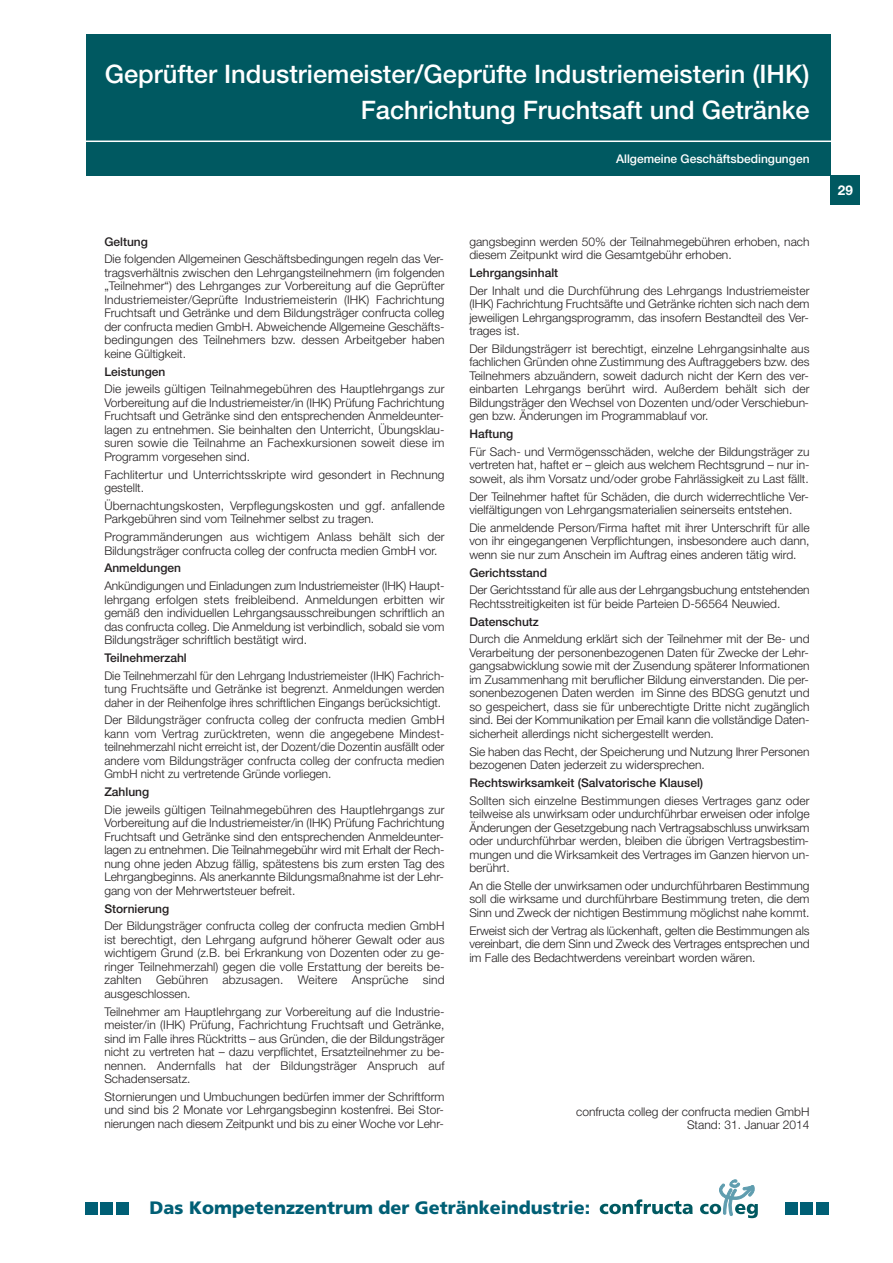
<style>
.page{position:relative;width:893px;height:1263px;background:#fff}
.page>*{position:absolute;margin:0;border:0;box-sizing:border-box;transform-origin:0 0}
.t1{font:500 25.5px/35.7px "Helvetica Neue";color:#fff;text-align:right}
.t2{font:900 18px "Frutiger";color:#005f75}
.t3{font:700 13.5px "Helvetica Neue";color:#fff}
.t4{font:300 12px/13.5px "Helvetica Neue";color:#231f20;text-align:justify}
.t5{font:500 12px "Helvetica Neue";color:#231f20}
.t6{font:500 12px "Helvetica Neue";color:#fff}
</style>
<div class="page">
<div style="left:87px;top:34px;width:744px;height:141px;background:#005961"></div>
<div style="left:830px;top:175px;width:30px;height:30px;background:#005961"></div>
<hr style="left:0;top:141px;width:869px;height:1px;background:#fff">
<div style="left:85px;top:1202px;width:13px;height:13px;background:#005f75"></div>
<svg style="left:600px;top:1199px;width:93px;height:15px"></svg>
<svg style="left:700px;top:1179px;width:58px;height:39px"></svg>
<div style="left:100px;top:1202px;width:13px;height:13px;background:#005f75"></div>
<div style="left:116px;top:1202px;width:13px;height:13px;background:#005f75"></div>
<div style="left:785px;top:1202px;width:13px;height:13px;background:#005f75"></div>
<div style="left:800px;top:1202px;width:13px;height:13px;background:#005f75"></div>
<div style="left:816px;top:1202px;width:13px;height:13px;background:#005f75"></div>
<h1 class="t1" style="left:105px;top:58px;width:706px">Geprüfter Industriemeister/Geprüfte Industriemeisterin (IHK)<br>Fachrichtung Fruchtsaft und Getränke</h1>
<p class="t6" style="left:616px;top:154px;width:195px">Allgemeine Geschäftsbedingungen</p>
<p class="t5" style="left:104px;top:237px;width:45px">Geltung</p>
<p class="t4" style="left:104px;top:253px;width:342px">Die folgenden Allgemeinen Geschäftsbedingungen regeln das Ver&shy;tragsverhältnis zwischen den Lehrgangsteilnehmern (im folgenden „Teilnehmer“) des Lehrganges zur Vorbereitung auf die Geprüfter Industriemeister/Geprüfte Industriemeisterin (IHK) Fachrichtung Fruchtsaft und Getränke und dem Bildungsträger confructa colleg der confructa medien GmbH. Abweichende Allgemeine Geschäfts&shy;bedingungen des Teilnehmers bzw. dessen Arbeitgeber haben keine Gültigkeit.</p>
<p class="t5" style="left:104px;top:367px;width:63px">Leistungen</p>
<p class="t4" style="left:104px;top:383px;width:342px">Die jeweils gültigen Teilnahmegebühren des Hauptlehrgangs zur Vorbereitung auf die Industriemeister/in (IHK) Prüfung Fachrichtung Fruchtsaft und Getränke sind den entsprechenden Anmeldeunter&shy;lagen zu entnehmen. Sie beinhalten den Unterricht, Übungsklau&shy;suren sowie die Teilnahme an Fachexkursionen soweit diese im Programm vorgesehen sind.</p>
<p class="t4" style="left:104px;top:469px;width:342px">Fachlitertur und Unterrichtsskripte wird gesondert in Rechnung gestellt.</p>
<p class="t4" style="left:104px;top:500px;width:342px">Übernachtungskosten, Verpflegungskosten und ggf. anfallende<br>Parkgebühren sind vom Teilnehmer selbst zu tragen.</p>
<p class="t4" style="left:104px;top:531px;width:342px">Programmänderungen aus wichtigem Anlass behält sich der<br>Bildungsträger confructa colleg der confructa medien GmbH vor.</p>
<p class="t5" style="left:104px;top:564px;width:78px">Anmeldungen</p>
<p class="t4" style="left:104px;top:580px;width:342px">Ankündigungen und Einladungen zum Industriemeister (IHK) Haupt&shy;lehrgang erfolgen stets freibleibend. Anmeldungen erbitten wir gemäß den individuellen Lehrgangsausschreibungen schriftlich an das confructa colleg. Die Anmeldung ist verbindlich, sobald sie vom Bildungsträger schriftlich bestätigt wird.</p>
<p class="t5" style="left:104px;top:653px;width:84px">Teilnehmerzahl</p>
<p class="t4" style="left:104px;top:670px;width:342px">Die Teilnehmerzahl für den Lehrgang Industriemeister (IHK) Fachrich&shy;tung Fruchtsäfte und Getränke ist begrenzt. Anmeldungen werden daher in der Reihenfolge ihres schriftlichen Eingangs berücksichtigt.</p>
<p class="t4" style="left:104px;top:715px;width:342px">Der Bildungsträger confructa colleg der confructa medien GmbH kann vom Vertrag zurücktreten, wenn die angegebene Mindest&shy;teilnehmerzahl nicht erreicht ist, der Dozent/die Dozentin ausfällt oder andere vom Bildungsträger confructa colleg der confructa medien GmbH nicht zu vertretende Gründe vorliegen.</p>
<p class="t5" style="left:104px;top:788px;width:46px">Zahlung</p>
<p class="t4" style="left:104px;top:804px;width:342px">Die jeweils gültigen Teilnahmegebühren des Hauptlehrgangs zur Vorbereitung auf die Industriemeister/in (IHK) Prüfung Fachrichtung Fruchtsaft und Getränke sind den entsprechenden Anmeldeunter&shy;lagen zu entnehmen. Die Teilnahmegebühr wird mit Erhalt der Rech&shy;nung ohne jeden Abzug fällig, spätestens bis zum ersten Tag des Lehrgangbeginns. Als anerkannte Bildungsmaßnahme ist der Lehr&shy;gang von der Mehrwertsteuer befreit.</p>
<p class="t5" style="left:104px;top:904px;width:66px">Stornierung</p>
<p class="t4" style="left:104px;top:921px;width:342px">Der Bildungsträger confructa colleg der confructa medien GmbH ist berechtigt, den Lehrgang aufgrund höherer Gewalt oder aus wichtigem Grund (z.B. bei Erkrankung von Dozenten oder zu ge&shy;ringer Teilnehmerzahl) gegen die volle Erstattung der bereits be&shy;zahlten Gebühren abzusagen. Weitere Ansprüche sind ausgeschlossen.</p>
<p class="t4" style="left:104px;top:1006px;width:342px">Teilnehmer am Hauptlehrgang zur Vorbereitung auf die Industrie&shy;meister/in (IHK) Prüfung, Fachrichtung Fruchtsaft und Getränke, sind im Falle ihres Rücktritts – aus Gründen, die der Bildungsträger nicht zu vertreten hat – dazu verpflichtet, Ersatzteilnehmer zu be&shy;nennen. Andernfalls hat der Bildungsträger Anspruch auf Schadensersatz.</p>
<p class="t4" style="left:104px;top:1091px;width:342px">Stornierungen und Umbuchungen bedürfen immer der Schriftform und sind bis 2 Monate vor Lehrgangsbeginn kostenfrei. Bei Stor&shy;nierungen nach diesem Zeitpunkt und bis zu einer Woche vor Lehr-</p>
<p class="t4" style="left:469px;top:236px;width:342px">gangsbeginn werden 50% der Teilnahmegebühren erhoben, nach diesem Zeitpunkt wird die Gesamtgebühr erhoben.</p>
<p class="t5" style="left:469px;top:268px;width:90px">Lehrgangsinhalt</p>
<p class="t4" style="left:469px;top:285px;width:342px">Der Inhalt und die Durchführung des Lehrgangs Industriemeister (IHK) Fachrichtung Fruchtsäfte und Getränke richten sich nach dem jeweiligen Lehrgangsprogramm, das insofern Bestandteil des Ver&shy;trages ist.</p>
<p class="t4" style="left:469px;top:343px;width:342px">Der Bildungsträgerr ist berechtigt, einzelne Lehrgangsinhalte aus fachlichen Gründen ohne Zustimmung des Auftraggebers bzw. des Teilnehmers abzuändern, soweit dadurch nicht der Kern des ver&shy;einbarten Lehrgangs berührt wird. Außerdem behält sich der Bildungsträger den Wechsel von Dozenten und/oder Verschiebun&shy;gen bzw. Änderungen im Programmablauf vor.</p>
<p class="t5" style="left:469px;top:429px;width:46px">Haftung</p>
<p class="t4" style="left:469px;top:446px;width:342px">Für Sach- und Vermögensschäden, welche der Bildungsträger zu vertreten hat, haftet er – gleich aus welchem Rechtsgrund – nur in&shy;soweit, als ihm Vorsatz und/oder grobe Fahrlässigkeit zu Last fällt.</p>
<p class="t4" style="left:469px;top:491px;width:341px">Der Teilnehmer haftet für Schäden, die durch widerrechtliche Ver&shy;vielfältigungen von Lehrgangsmaterialien seinerseits entstehen.</p>
<p class="t4" style="left:469px;top:522px;width:342px">Die anmeldende Person/Firma haftet mit ihrer Unterschrift für alle von ihr eingegangenen Verpflichtungen, insbesondere auch dann, wenn sie nur zum Anschein im Auftrag eines anderen tätig wird.</p>
<p class="t5" style="left:469px;top:568px;width:79px">Gerichtsstand</p>
<p class="t4" style="left:469px;top:585px;width:342px">Der Gerichtsstand für alle aus der Lehrgangsbuchung entstehenden<br>Rechtsstreitigkeiten ist für beide Parteien D-56564 Neuwied.</p>
<p class="t5" style="left:469px;top:617px;width:71px">Datenschutz</p>
<p class="t4" style="left:469px;top:634px;width:342px">Durch die Anmeldung erklärt sich der Teilnehmer mit der Be- und Verarbeitung der personenbezogenen Daten für Zwecke der Lehr&shy;gangsabwicklung sowie mit der Zusendung späterer Informationen im Zusammenhang mit beruflicher Bildung einverstanden. Die per&shy;sonenbezogenen Daten werden im Sinne des BDSG genutzt und so gespeichert, dass sie für unberechtigte Dritte nicht zugänglich sind. Bei der Kommunikation per Email kann die vollständige Daten&shy;sicherheit allerdings nicht sichergestellt werden.</p>
<p class="t4" style="left:469px;top:746px;width:342px">Sie haben das Recht, der Speicherung und Nutzung Ihrer Personen bezogenen Daten jederzeit zu widersprechen.</p>
<p class="t5" style="left:469px;top:778px;width:235px">Rechtswirksamkeit (Salvatorische Klausel)</p>
<p class="t4" style="left:469px;top:795px;width:342px">Sollten sich einzelne Bestimmungen dieses Vertrages ganz oder teilweise als unwirksam oder undurchführbar erweisen oder infolge Änderungen der Gesetzgebung nach Vertragsabschluss unwirksam oder undurchführbar werden, bleiben die übrigen Vertragsbestim&shy;mungen und die Wirksamkeit des Vertrages im Ganzen hiervon un&shy;berührt.</p>
<p class="t4" style="left:469px;top:880px;width:342px">An die Stelle der unwirksamen oder undurchführbaren Bestimmung soll die wirksame und durchführbare Bestimmung treten, die dem Sinn und Zweck der nichtigen Bestimmung möglichst nahe kommt.</p>
<p class="t4" style="left:469px;top:925px;width:342px">Erweist sich der Vertrag als lückenhaft, gelten die Bestimmungen als vereinbart, die dem Sinn und Zweck des Vertrages entsprechen und im Falle des Bedachtwerdens vereinbart worden wären.</p>
<p class="t4" style="left:576px;top:1106px;width:235px;text-align:right">confructa colleg der confructa medien GmbH<br>Stand: 31. Januar 2014</p>
<h2 class="t2" style="left:150px;top:1200px;width:442px">Das Kompetenzzentrum der Getränkeindustrie:</h2>
<p class="t3" style="left:838px;top:183px;width:17px">29</p>
</div>
